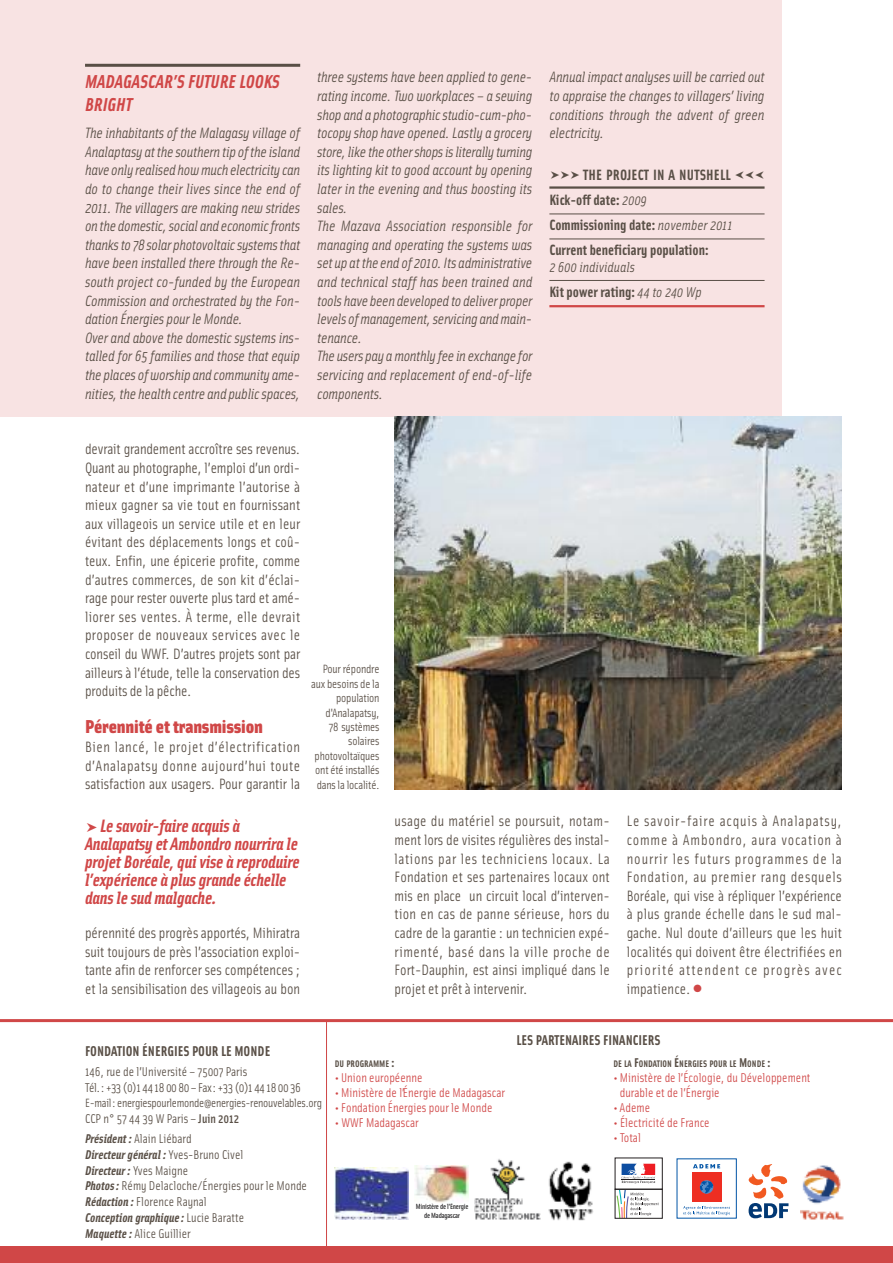
<style>
.page{position:relative;width:893px;height:1263px;background:#fff}
.page>*{position:absolute;margin:0;border:0;box-sizing:border-box;transform-origin:0 0}
.t1{font:italic 18.75px/22.5px "Solex Bold Lining";color:#d04747}
.t2{font:18.75px "Solex Black Lining";letter-spacing:-.01em;color:#d04747}
.t3{font:italic 18px/18px "Solex Bold Lining";letter-spacing:-.01em;color:#d04747}
.t4{font:15px/18.6px "Solex";letter-spacing:-.005em;color:#594f46;text-align:justify}
.t5{font:italic 15px/18.6px "Solex";letter-spacing:-.015em;color:#594f46}
.t6{font:700 15px/25px "Solex";color:#594f46}
.t7{font:14.25px "Solex Bold Lining";color:#594f46}
.t8{font:italic 14.25px "Solex";color:#594f46}
.t9{font:12.75px/15.8px "Solex";color:#594f46}
.t10{font:12.75px/15px "Solex";color:#d04747}
.t11{font:12px/14.4px "Solex";letter-spacing:-.015em;color:#594f46;text-align:right}
.t12{font:9.6px "Solex Bold Lining";color:#594f46}
.t13{font:500 7.5px/9px "Solex";letter-spacing:-.025em;color:#272627;text-align:center}
.s1{font-family:"Fleches Left Right";font-weight:400}
.s2{font-weight:400;font-style:italic;font-size:14.25px}
.s3{font-family:"Fleches Left Right";font-style:normal}
.s4{color:#d04747}
.s5{font-weight:500}
.s6{font-weight:700;font-style:italic}
.s7{font-size:12.75px}
</style>
<div class="page">
<div style="left:0;top:0;width:782px;height:417px;background:#f8e3e3"></div>
<div style="left:0;top:1246px;width:893px;height:17px;background:#d04747"></div>
<img style="left:475px;top:1159px;width:66px;height:61px">
<svg style="left:749px;top:1164px;width:39px;height:54px"></svg>
<div style="left:692px;top:1173px;width:29px;height:29px;background:#ee2e22"></div>
<svg style="left:700px;top:1180px;width:13px;height:14px"></svg>
<svg style="left:693px;top:1164px;width:27px;height:4px"></svg>
<svg style="left:683px;top:1206px;width:47px;height:9px"></svg>
<hr style="left:0;top:1019px;width:893px;height:3px;background:#d04747">
<img style="left:395px;top:417px;width:447px;height:373px">
<hr style="left:549px;top:186px;width:216px;height:3px;background:#594f46">
<hr style="left:549px;top:214px;width:216px;height:1px;background:#594f46">
<hr style="left:549px;top:239px;width:216px;height:1px;background:#594f46">
<hr style="left:549px;top:280px;width:216px;height:1px;background:#594f46">
<hr style="left:549px;top:305px;width:216px;height:2px;background:#d04747">
<hr style="left:85px;top:64px;width:215px;height:3px;background:#594f46">
<svg style="left:614px;top:1157px;width:49px;height:62px"></svg>
<div style="left:615px;top:1189px;width:47px;height:29px;background:#fff"></div>
<div style="left:615px;top:1158px;width:47px;height:31px;background:#fff"></div>
<svg style="left:616px;top:1164px;width:43px;height:52px"></svg>
<div style="left:615px;top:1189px;width:47px;height:29px;border:1px solid #231f20"></div>
<img style="left:548px;top:1161px;width:45px;height:60px">
<svg style="left:408px;top:1170px;width:1px;height:49px"></svg>
<img style="left:334px;top:1167px;width:74px;height:52px">
<img style="left:801px;top:1165px;width:43px;height:55px">
<img style="left:415px;top:1165px;width:53px;height:37px">
<hr style="left:326px;top:1020px;width:1px;height:227px;background:#d04747">
<p class="t1" style="left:85px;top:70px;width:197px">MADAGASCAR’S FUTURE LOOKS<br>BRIGHT</p>
<p class="t5" style="left:85px;top:124px;width:217px">The inhabitants of the Malagasy village of Analaptasy atthe southern tip ofthe island have only realised howmuch electricity can do to change their lives since the end of 2011. The villagers are making new strides on the domestic,social and economicfronts thanksto 78 solar photovoltaicsystemsthat have been installed there through the Re&shy;south project co-funded by the European Commission and orchestrated by the Fon&shy;dation Énergies pour le Monde.<br>Over and above the domestic systems ins&shy;talled for 65 families and those that equip the places ofworship and community ame&shy;nities,the health centre and publicspaces,</p>
<p class="t5" style="left:317px;top:68px;width:217px">three systems have been applied to gene&shy;rating income. Two workplaces – a sewing shop and a photographicstudio-cum-pho&shy;tocopy shop have opened. Lastly a grocery store,like the othershopsisliterally turning its lighting kit to good account by opening later in the evening and thus boosting its sales.<br>The Mazava Association responsible for managing and operating the systems was set up atthe end of 2010.Its administrative and technical staff has been trained and tools have been developed to deliver proper levels ofmanagement,servicing andmain&shy;tenance.<br>The users pay amonthly fee in exchange for servicing and replacement of end-of-life components.</p>
<p class="t5" style="left:549px;top:68px;width:217px;text-align:justify">Annual impact analyses will be carried out to appraise the changes to villagers’ living conditions through the advent of green electricity.</p>
<p class="t6" style="left:549px;top:162px;width:217px"><span class="s1">zzz</span> THE PROJECT IN A NUTSHELL <span class="s1">ZZZ<br></span>Kick-off date: <span class="s2">2009<br></span>Commissioning date: <span class="s2">november 2011<br></span>Current beneficiary population:</p>
<p class="t8" style="left:549px;top:258px;width:87px">2 600 individuals</p>
<p class="t6" style="left:549px;top:279px;width:154px">Kit power rating: <span class="s2">44 to 240 Wp</span></p>
<p class="t4" style="left:85px;top:440px;width:217px">devrait grandement accroître ses revenus.<br>Quant au photographe, l’emploi d’un ordi&shy;nateur et d’une imprimante l’autorise à mieux gagner sa vie tout en fournissant aux villageois un service utile et en leur évitant des déplacements longs et coû&shy;teux. Enfin, une épicerie profite, comme d’autres commerces, de son kit d’éclai&shy;rage pour rester ouverte plus tard et amé&shy;liorer ses ventes. À terme, elle devrait proposer de nouveaux services avec le conseil du WWF. D’autres projets sont par ailleurs à l’étude, telle la conservation des produits de la pêche.</p>
<p class="t2" style="left:85px;top:716px;width:179px">Pérennité et transmission</p>
<p class="t4" style="left:85px;top:738px;width:217px">Bien lancé, le projet d’électrification d’Analapatsy donne aujourd’hui toute satisfaction aux usagers. Pour garantir la</p>
<p class="t3" style="left:85px;top:817px;width:216px"><span class="s3">z</span> Le savoir-faire acquis à<br>Analapatsy et Ambondro nourrira le projet Boréale, qui vise à reproduire l’expérience à plus grande échelle dans le sud malgache.</p>
<p class="t4" style="left:85px;top:924px;width:217px">pérennité des progrès apportés, Mihiratra suit toujours de près l’association exploi&shy;tante afin de renforcer ses compétences ; et la sensibilisation des villageois au bon</p>
<p class="t11" style="left:311px;top:662px;width:70px">Pour répondre aux besoins de la population d'Analapatsy,<br>78 systèmes solaires photovoltaïques ont été installés dans la localité.</p>
<p class="t4" style="left:395px;top:812px;width:217px">usage du matériel se poursuit, notam&shy;ment lors de visites régulières des instal&shy;lations par les techniciens locaux. La Fondation et ses partenaires locaux ont mis en place un circuit local d’interven&shy;tion en cas de panne sérieuse, hors du cadre de la garantie : un technicien expé&shy;rimenté, basé dans la ville proche de Fort-Dauphin, est ainsi impliqué dans le projet et prêt à intervenir.</p>
<p class="t4" style="left:627px;top:812px;width:217px">Le savoir-faire acquis à Analapatsy, comme à Ambondro, aura vocation à nourrir les futurs programmes de la Fondation, au premier rang desquels Boréale, qui vise à répliquer l’expérience à plus grande échelle dans le sud mal&shy;gache. Nul doute d’ailleurs que les huit localités qui doivent être électrifiées en priorité attendent ce progrès avec impatience. <span class="s4">●</span></p>
<p class="t7" style="left:85px;top:1043px;width:187px">FONDATION ÉNERGIES POUR LE MONDE</p>
<p class="t9" style="left:85px;top:1064px;width:217px">146, rue de l’Université – 75007 Paris<br>Tél.: +33 (0)1 44 18 00 80 – Fax: +33 (0)1 44 18 00 36</p>
<p class="t11" style="left:85px;top:1096px;width:238px">E-mail: energiespourlemonde@energies-renouvelables.org</p>
<p class="t9" style="left:85px;top:1109px;width:156px;line-height:20px">CCP n° 57 44 39 W Paris – <span class="s5">Juin 2012<br></span><span class="s6">Président :</span> Alain Liébard</p>
<p class="t9" style="left:85px;top:1147px;width:224px"><span class="s6">Directeur général :</span> Yves-Bruno Civel<br><span class="s6">Directeur :</span> Yves Maigne<br><span class="s6">Photos:</span> Rémy Delacloche/Énergies pour le Monde <span class="s6">Rédaction :</span> Florence Raynal<br><span class="s6">Conception graphique:</span> Lucie Baratte<br><span class="s6">Maquette :</span> Alice Guillier</p>
<p class="t12" style="left:335px;top:1058px;width:61px">DU PROGRAMME <span class="s7">:</span></p>
<p class="t10" style="left:335px;top:1070px;width:89px">• Union européenne</p>
<p class="t10" style="left:335px;top:1085px;width:172px">•Ministère de l’Énergie de Madagascar</p>
<p class="t10" style="left:335px;top:1100px;width:159px">• Fondation Énergies pour le Monde</p>
<p class="t10" style="left:335px;top:1115px;width:85px">• WWF Madagascar</p>
<p class="t7" style="left:517px;top:1031px;width:146px">LES PARTENAIRES FINANCIERS</p>
<p class="t12" style="left:613px;top:1058px;width:159px">DE LA <span class="s7">F</span>ONDATION <span class="s7">É</span>NERGIES POUR LE <span class="s7">M</span>ONDE <span class="s7">:</span></p>
<p class="t10" style="left:620px;top:1070px;width:192px;text-indent:-6px">• Ministère de l’Écologie, du Développement durable et de l’Énergie</p>
<p class="t10" style="left:613px;top:1100px;width:38px">• Ademe</p>
<p class="t10" style="left:613px;top:1115px;width:98px">• Électricité de France</p>
<p class="t10" style="left:613px;top:1130px;width:29px">• Total</p>
<p class="t13" style="left:416px;top:1202px;width:54px">Ministère de l’Énergie deMadagascar</p>
</div>
